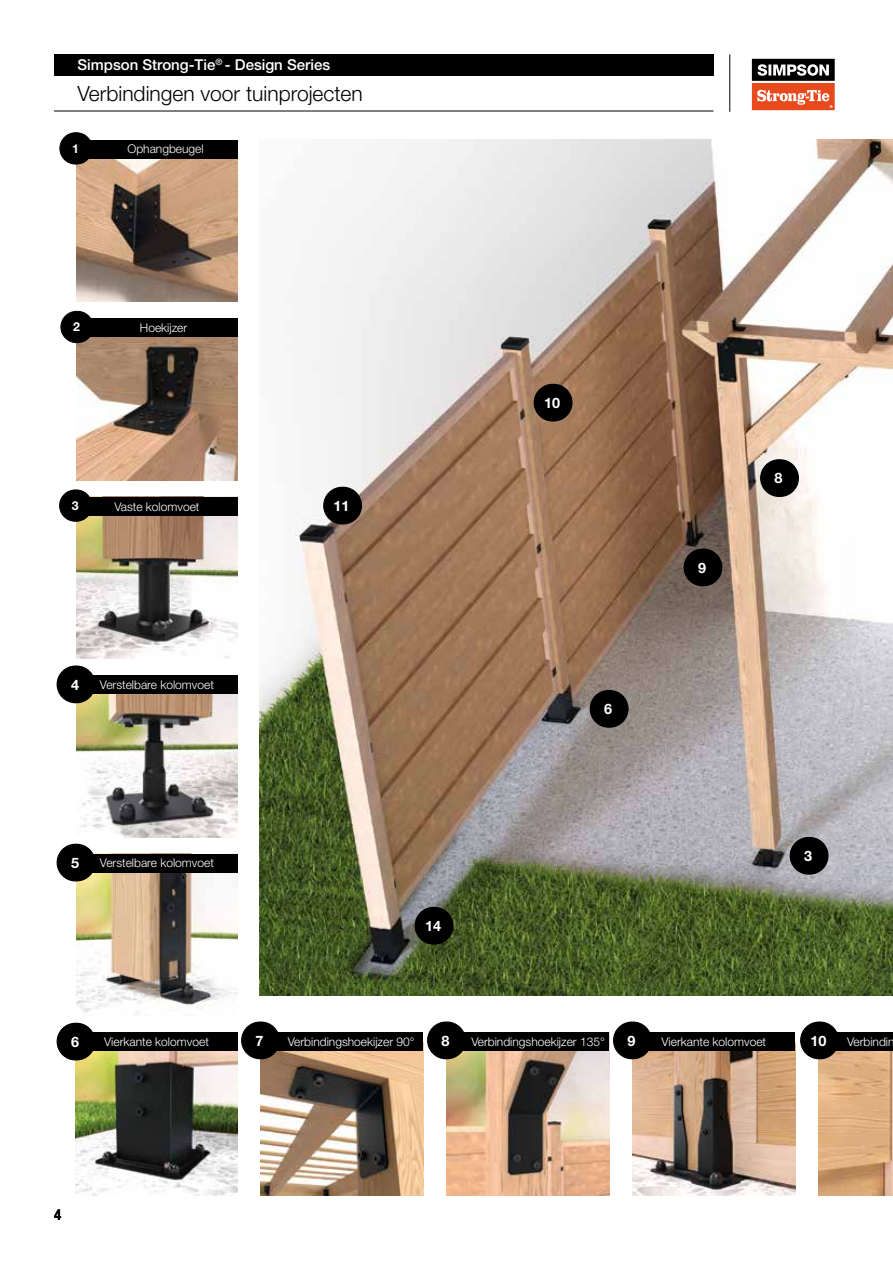
<style>
.page{position:relative;width:893px;height:1263px;background:#fff}
.page>*{position:absolute;margin:0;border:0;box-sizing:border-box;transform-origin:0 0}
.t1{font:300 21px "Helvetica Neue LT Std";color:#000}
.t2{font:500 15px "Helvetica Neue LT Std";color:#fff}
.t3{font:500 condensed 15px "Helvetica Neue LT Std";color:#000}
.t4{font:700 14.4px "Helvetica Neue LT Std";color:#fff}
.t5{font:700 12.3px "Helvetica Neue LT Std";color:#fff}
.t6{font:300 12px "Helvetica Neue LT Std";color:#fff}
</style>
<div class="page">
<div style="left:54px;top:54px;width:659px;height:22px;background:#000"></div>
<hr style="left:729px;top:54px;width:1px;height:58px;background:#000">
<hr style="left:54px;top:111px;width:659px;height:1px;background:#000">
<div style="left:748px;top:55px;width:91px;height:59px;background:linear-gradient(to right,#fff,#fff)"></div>
<svg style="left:752px;top:59px;width:83px;height:51px"></svg>
<img style="left:76px;top:158px;width:162px;height:144px">
<img style="left:76px;top:337px;width:162px;height:143px">
<div style="left:90px;top:318px;width:148px;height:19px;background:#000"></div>
<img style="left:76px;top:515px;width:162px;height:144px">
<div style="left:76px;top:497px;width:162px;height:18px;background:#000"></div>
<img style="left:76px;top:694px;width:162px;height:143px">
<div style="left:76px;top:675px;width:162px;height:19px;background:#000"></div>
<img style="left:76px;top:872px;width:162px;height:143px">
<div style="left:76px;top:854px;width:162px;height:18px;background:#000"></div>
<img style="left:75px;top:1051px;width:163px;height:144px">
<div style="left:75px;top:1032px;width:163px;height:19px;background:#000"></div>
<img style="left:261px;top:1051px;width:162px;height:144px">
<div style="left:261px;top:1032px;width:162px;height:19px;background:#000"></div>
<img style="left:446px;top:1051px;width:163px;height:144px">
<div style="left:446px;top:1032px;width:163px;height:19px;background:#000"></div>
<img style="left:632px;top:1051px;width:163px;height:144px">
<div style="left:632px;top:1032px;width:163px;height:19px;background:#000"></div>
<img style="left:818px;top:1051px;width:75px;height:144px">
<div style="left:818px;top:1032px;width:75px;height:19px;background:#000"></div>
<div style="left:61px;top:311px;width:32px;height:32px;background:#000;border-radius:16px"></div>
<div style="left:60px;top:311px;width:34px;height:32px;border:1px solid #000;border-radius:16px"></div>
<div style="left:60px;top:490px;width:32px;height:31px;background:#000;border-radius:16px"></div>
<div style="left:59px;top:489px;width:33px;height:33px;border:1px solid #000;border-radius:16px"></div>
<div style="left:57px;top:666px;width:38px;height:37px;background:#000;border-radius:18px"></div>
<div style="left:57px;top:665px;width:38px;height:38px;border:1px solid #000;border-radius:18px"></div>
<div style="left:57px;top:844px;width:38px;height:37px;background:#000;border-radius:18px"></div>
<div style="left:57px;top:844px;width:38px;height:37px;border:1px solid #000;border-radius:18px"></div>
<div style="left:57px;top:1023px;width:38px;height:37px;background:#000;border-radius:18px"></div>
<div style="left:57px;top:1023px;width:38px;height:37px;border:1px solid #000;border-radius:18px"></div>
<img style="left:259px;top:140px;width:634px;height:855px">
<div style="left:790px;top:837px;width:38px;height:37px;background:#000;border-radius:18px"></div>
<div style="left:790px;top:837px;width:38px;height:38px;border:1px solid #000;border-radius:18px"></div>
<div style="left:590px;top:690px;width:38px;height:37px;background:#000;border-radius:18px"></div>
<div style="left:590px;top:690px;width:38px;height:38px;border:1px solid #000;border-radius:18px"></div>
<div style="left:761px;top:460px;width:37px;height:36px;background:#000;border-radius:18px"></div>
<div style="left:760px;top:459px;width:39px;height:38px;border:1px solid #000;border-radius:18px"></div>
<div style="left:684px;top:549px;width:38px;height:37px;background:#000;border-radius:18px"></div>
<div style="left:684px;top:548px;width:38px;height:38px;border:1px solid #000;border-radius:18px"></div>
<div style="left:324px;top:487px;width:37px;height:37px;background:#000;border-radius:18px"></div>
<div style="left:323px;top:487px;width:39px;height:37px;border:1px solid #000;border-radius:18px"></div>
<div style="left:534px;top:384px;width:38px;height:37px;background:#000;border-radius:18px"></div>
<div style="left:534px;top:384px;width:38px;height:37px;border:1px solid #000;border-radius:18px"></div>
<div style="left:415px;top:907px;width:38px;height:37px;background:#000;border-radius:18px"></div>
<div style="left:415px;top:907px;width:38px;height:37px;border:1px solid #000;border-radius:18px"></div>
<div style="left:89px;top:140px;width:149px;height:18px;background:#000"></div>
<div style="left:60px;top:133px;width:32px;height:31px;background:#000;border-radius:16px"></div>
<div style="left:59px;top:132px;width:34px;height:33px;border:1px solid #000;border-radius:16px"></div>
<div style="left:242px;top:1022px;width:37px;height:37px;background:#000;border-radius:18px"></div>
<div style="left:241px;top:1021px;width:39px;height:38px;border:1px solid #000;border-radius:18px"></div>
<div style="left:428px;top:1022px;width:37px;height:37px;background:#000;border-radius:18px"></div>
<div style="left:427px;top:1021px;width:39px;height:38px;border:1px solid #000;border-radius:18px"></div>
<div style="left:614px;top:1022px;width:37px;height:37px;background:#000;border-radius:18px"></div>
<div style="left:613px;top:1021px;width:39px;height:38px;border:1px solid #000;border-radius:18px"></div>
<div style="left:801px;top:1022px;width:37px;height:37px;background:#000;border-radius:18px"></div>
<div style="left:800px;top:1021px;width:39px;height:38px;border:1px solid #000;border-radius:18px"></div>
<p class="t2" style="left:78px;top:56px;width:254px">Simpson Strong-Tie<sup>®</sup> - Design Series</p>
<h1 class="t1" style="left:78px;top:81px;width:287px">Verbindingen voor tuinprojecten</h1>
<p class="t5" style="left:72px;top:141px;width:8px">1</p>
<p class="t6" style="left:127px;top:142px;width:78px">Ophangbeugel</p>
<p class="t5" style="left:73px;top:319px;width:8px">2</p>
<p class="t6" style="left:140px;top:320px;width:49px">Hoekijzer</p>
<p class="t4" style="left:544px;top:394px;width:18px">10</p>
<p class="t4" style="left:774px;top:469px;width:10px">8</p>
<p class="t5" style="left:72px;top:498px;width:8px">3</p>
<p class="t6" style="left:114px;top:499px;width:87px">Vaste kolomvoet</p>
<p class="t4" style="left:334px;top:497px;width:18px">11</p>
<p class="t4" style="left:698px;top:558px;width:10px">9</p>
<p class="t4" style="left:71px;top:675px;width:10px">4</p>
<p class="t6" style="left:100px;top:677px;width:116px">Verstelbare kolomvoet</p>
<p class="t4" style="left:604px;top:700px;width:10px">6</p>
<p class="t4" style="left:71px;top:854px;width:10px">5</p>
<p class="t6" style="left:100px;top:856px;width:116px">Verstelbare kolomvoet</p>
<p class="t4" style="left:425px;top:917px;width:18px">14</p>
<p class="t4" style="left:804px;top:847px;width:10px">3</p>
<p class="t4" style="left:71px;top:1033px;width:10px">6</p>
<p class="t4" style="left:256px;top:1031px;width:10px">7</p>
<p class="t4" style="left:441px;top:1031px;width:10px">8</p>
<p class="t4" style="left:627px;top:1031px;width:10px">9</p>
<p class="t4" style="left:810px;top:1031px;width:18px">10</p>
<p class="t6" style="left:104px;top:1034px;width:106px">Vierkante kolomvoet</p>
<p class="t6" style="left:288px;top:1034px;width:128px">Verbindingshoekijzer 90°</p>
<p class="t6" style="left:471px;top:1034px;width:135px">Verbindingshoekijzer 135°</p>
<p class="t6" style="left:661px;top:1034px;width:106px">Vierkante kolomvoet</p>
<p class="t6" style="left:847px;top:1034px;width:49px">Verbindin</p>
<p class="t3" style="left:54px;top:1205px;width:9px">4</p>
</div>
